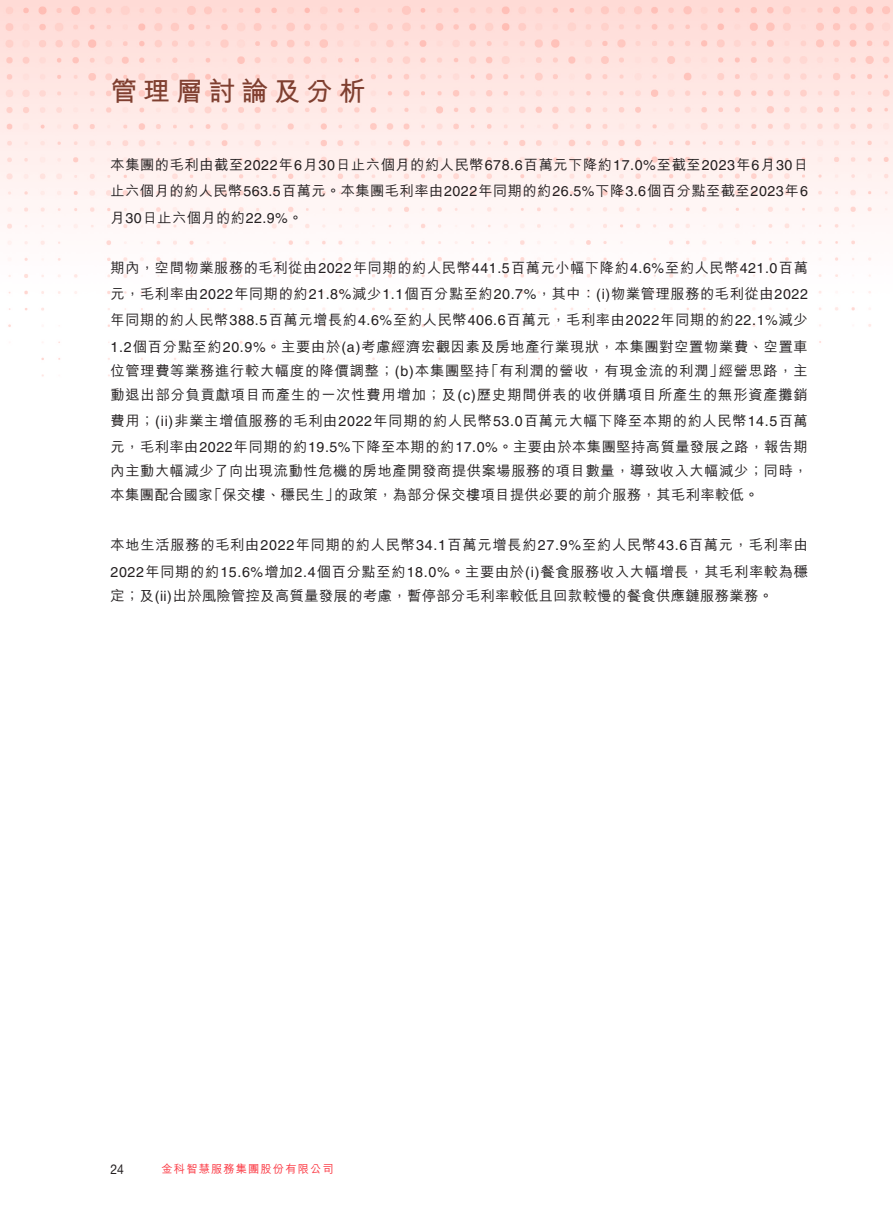
<style>
.page{position:relative;width:893px;height:1212px;background:#fff}
.page>*{position:absolute;margin:0;border:0;box-sizing:border-box;transform-origin:0 0}
.t1{font:700 27px "M Hei HK";letter-spacing:.21em;color:#7f3f30}
.t2{font:500 14.25px/26.2px "M Hei HK";letter-spacing:.045em;color:#231f20}
.t3{font:13.5px "Helvetica Neue LT Std";color:#231f20;scale:.9 1}
.t4{font:500 11.25px "M Hei HK";letter-spacing:.1em;color:#fb333e}
.s1{font-family:"Helvetica LT Std";font-weight:400}
</style>
<div class="page">
<img style="left:0;top:0;width:893px;height:377px">
<h1 class="t1" style="left:111px;top:72px;width:257px">管理層討論及分析</h1>
<p class="t2" style="left:111px;top:150px;width:699px;text-align:justify">本集團的毛利由截至<span class="s1">2022</span>年<span class="s1">6</span>月<span class="s1">30</span>日止六個月的約人民幣<span class="s1">678.6</span>百萬元下降約<span class="s1">17.0%</span>至截至<span class="s1">2023</span>年<span class="s1">6</span>月<span class="s1">30</span>日止六個月的約人民幣<span class="s1">563.5</span>百萬元。本集團毛利率由<span class="s1">2022</span>年同期的約<span class="s1">26.5%</span>下降<span class="s1">3.6</span>個百分點至截至<span class="s1">2023</span>年<span class="s1">6</span>月<span class="s1">30</span>日止六個月的約<span class="s1">22.9%</span>。</p>
<p class="t2" style="left:111px;top:253px;width:699px;text-align:justify">期內，空間物業服務的毛利從由<span class="s1">2022</span>年同期的約人民幣<span class="s1">441.5</span>百萬元小幅下降約<span class="s1">4.6%</span>至約人民幣<span class="s1">421.0</span>百萬元，毛利率由<span class="s1">2022</span>年同期的約<span class="s1">21.8%</span>減少<span class="s1">1.1</span>個百分點至約<span class="s1">20.7%</span>，其中：<span class="s1">(i)</span>物業管理服務的毛利從由<span class="s1">2022</span>年同期的約人民幣<span class="s1">388.5</span>百萬元增長約<span class="s1">4.6%</span>至約人民幣<span class="s1">406.6</span>百萬元，毛利率由<span class="s1">2022</span>年同期的約<span class="s1">22.1%</span>減少<span class="s1">1.2</span>個百分點至約<span class="s1">20.9%</span>。主要由於<span class="s1">(a)</span>考慮經濟宏觀因素及房地產行業現狀，本集團對空置物業費、空置車</p>
<p class="t2" style="left:110px;top:357px;width:699px;line-height:24px">位管理費等業務進行較大幅度的降價調整；<span class="s1">(b)</span>本集團堅持「有利潤的營收，有現金流的利潤」經營思路，主動退出部分負貢獻項目而產生的一次性費用增加；及<span class="s1">(c)</span>歷史期間併表的收併購項目所產生的無形資產攤銷</p>
<p class="t2" style="left:110px;top:406px;width:699px">費用；<span class="s1">(ii)</span>非業主增值服務的毛利由<span class="s1">2022</span>年同期的約人民幣<span class="s1">53.0</span>百萬元大幅下降至本期的約人民幣<span class="s1">14.5</span>百萬元，毛利率由<span class="s1">2022</span>年同期的約<span class="s1">19.5%</span>下降至本期的約<span class="s1">17.0%</span>。主要由於本集團堅持高質量發展之路，報告期</p>
<p class="t2" style="left:110px;top:458px;width:699px;line-height:24px">內主動大幅減少了向出現流動性危機的房地產開發商提供案場服務的項目數量，導致收入大幅減少；同時，本集團配合國家「保交樓、穩民生」的政策，為部分保交樓項目提供必要的前介服務，其毛利率較低。</p>
<p class="t2" style="left:110px;top:531px;width:699px">本地生活服務的毛利由<span class="s1">2022</span>年同期的約人民幣<span class="s1">34.1</span>百萬元增長約<span class="s1">27.9%</span>至約人民幣<span class="s1">43.6</span>百萬元，毛利率由<br><span class="s1">2022</span>年同期的約<span class="s1">15.6%</span>增加<span class="s1">2.4</span>個百分點至約<span class="s1">18.0%</span>。主要由於<span class="s1">(i)</span>餐食服務收入大幅增長，其毛利率較為穩</p>
<p class="t2" style="left:111px;top:581px;width:664px">定；及<span class="s1">(ii)</span>出於風險管控及高質量發展的考慮，暫停部分毛利率較低且回款較慢的餐食供應鏈服務業務。</p>
<p class="t3" style="left:111px;top:1161px;width:17px">24</p>
<p class="t4" style="left:162px;top:1160px;width:174px">金科智慧服務集團股份有限公司</p>
</div>
